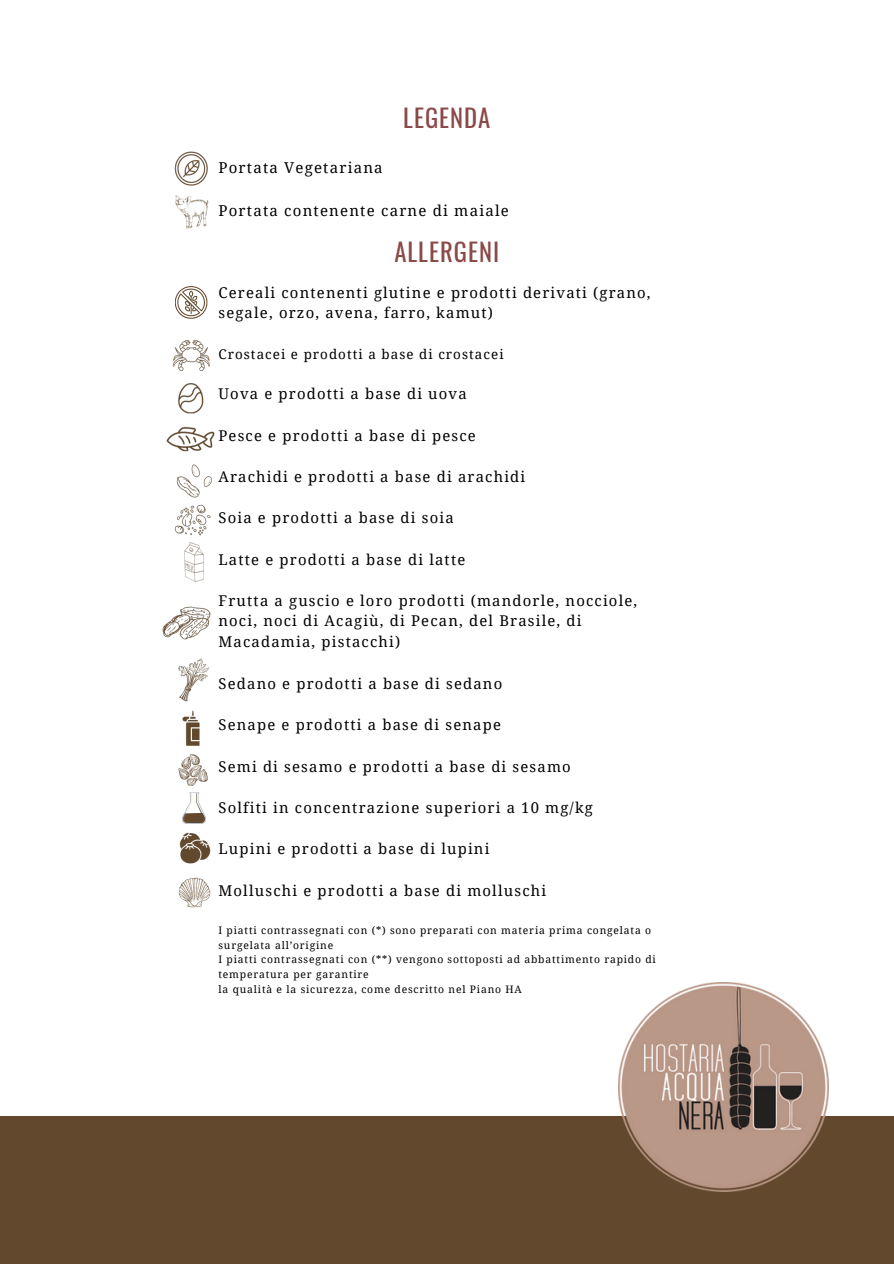
<style>
.page{position:relative;width:894px;height:1264px;background:#fff}
.page>*{position:absolute;margin:0;border:0;box-sizing:border-box;transform-origin:0 0}
.t1{font:24.6px "Oswald";letter-spacing:.04em;color:#8b4949}
.t2{font:15px "Noto Serif";letter-spacing:.08em;color:#000}
.t3{font:14.85px/20.2px "Noto Serif";letter-spacing:.08em;color:#000}
.t4{font:13.35px "Noto Serif";letter-spacing:.08em;color:#000}
.t5{font:10.35px/14.7px "Noto Serif";letter-spacing:.08em;color:#000}
</style>
<div class="page">
<div style="left:0;top:1116px;width:893px;height:147px;background:#62492d"></div>
<img style="left:618px;top:982px;width:210px;height:209px">
<svg style="left:181px;top:288px;width:24px;height:26px"></svg>
<img style="left:174px;top:151px;width:35px;height:78px">
<img style="left:178px;top:877px;width:33px;height:31px">
<img style="left:162px;top:606px;width:49px;height:34px">
<img style="left:178px;top:658px;width:33px;height:206px">
<img style="left:166px;top:340px;width:49px;height:242px">
<h2 class="t1" style="left:403px;top:99px;width:89px">LEGENDA</h2>
<h2 class="t2" style="left:218px;top:157px;width:166px">Portata Vegetariana</h2>
<h2 class="t2" style="left:218px;top:200px;width:292px">Portata contenente carne di maiale</h2>
<h2 class="t1" style="left:394px;top:233px;width:106px">ALLERGENI</h2>
<h2 class="t3" style="left:218px;top:282px;width:433px">Cereali contenenti glutine e prodotti derivati (grano, segale, orzo, avena, farro, kamut)</h2>
<p class="t4" style="left:218px;top:345px;width:286px">Crostacei e prodotti a base di crostacei</p>
<h1 class="t3" style="left:218px;top:383px;width:250px">Uova e prodotti a base di uova</h1>
<p class="t3" style="left:218px;top:425px;width:259px">Pesce e prodotti a base di pesce</p>
<h2 class="t3" style="left:218px;top:466px;width:308px">Arachidi e prodotti a base di arachidi</h2>
<h2 class="t3" style="left:218px;top:507px;width:237px">Soia e prodotti a base di soia</h2>
<h1 class="t3" style="left:218px;top:549px;width:248px">Latte e prodotti a base di latte</h1>
<h2 class="t3" style="left:218px;top:590px;width:420px">Frutta a guscio e loro prodotti (mandorle, nocciole, noci, noci di Acagiù, di Pecan, del Brasile, di<br>Macadamia, pistacchi)</h2>
<p class="t3" style="left:218px;top:673px;width:285px">Sedano e prodotti a base di sedano</p>
<h3 class="t3" style="left:218px;top:714px;width:284px">Senape e prodotti a base di senape</h3>
<h2 class="t3" style="left:218px;top:755px;width:354px">Semi di sesamo e prodotti a base di sesamo</h2>
<h2 class="t3" style="left:218px;top:797px;width:376px">Solfiti in concentrazione superiori a 10 mg/kg</h2>
<h2 class="t3" style="left:218px;top:838px;width:272px">Lupini e prodotti a base di lupini</h2>
<h2 class="t3" style="left:218px;top:879px;width:329px">Molluschi e prodotti a base di molluschi</h2>
<p class="t5" style="left:218px;top:922px;width:439px">I piatti contrassegnati con (*) sono preparati con materia prima congelata o surgelata all’origine<br>I piatti contrassegnati con (**) vengono sottoposti ad abbattimento rapido di temperatura per garantire<br>la qualità e la sicurezza, come descritto nel Piano HA</p>
</div>
